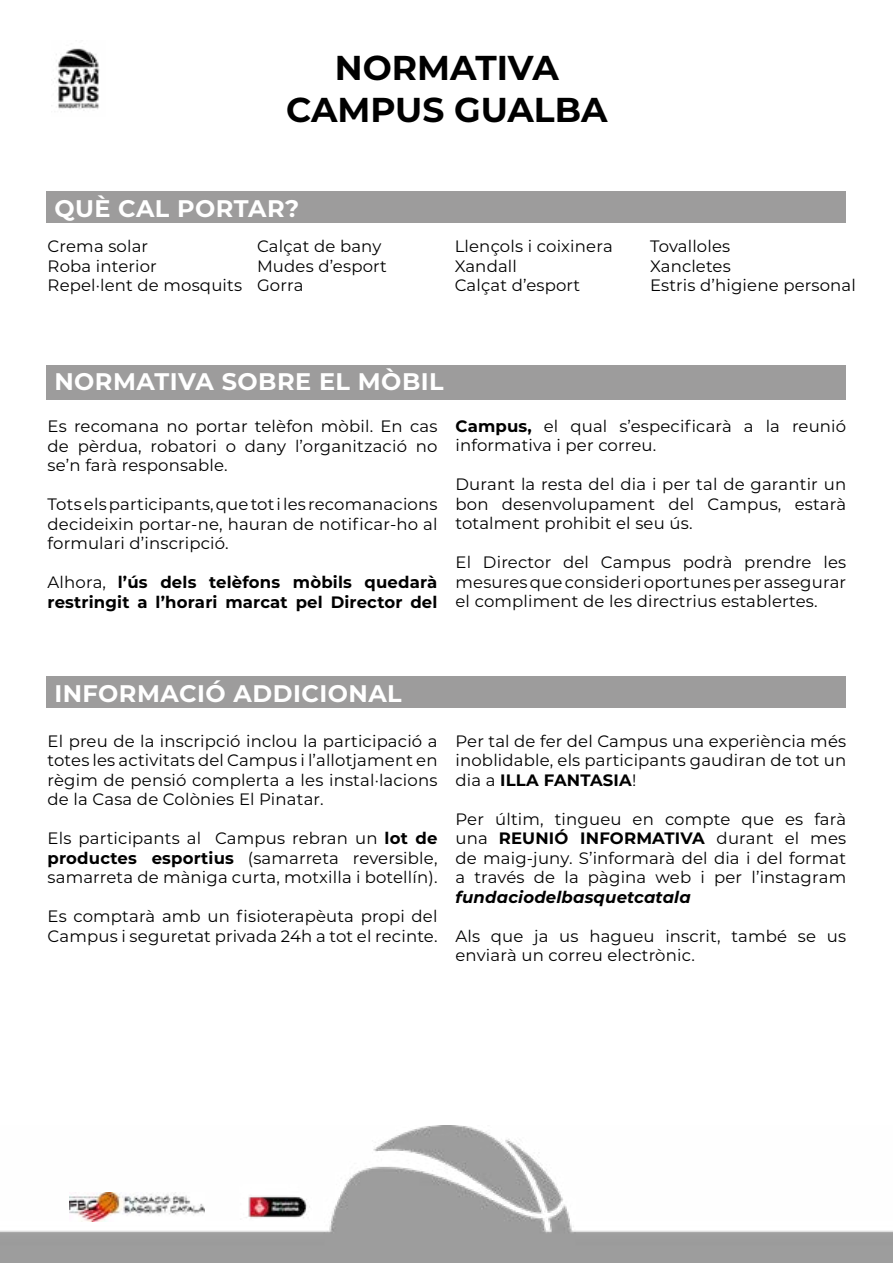
<style>
.page{position:relative;width:893px;height:1263px;background:#fff}
.page>*{position:absolute;margin:0;border:0;box-sizing:border-box;transform-origin:0 0}
.t1{font:700 34.5px/41.4px "Montserrat";color:#000;text-align:center}
.t2{font:700 24px "Montserrat";letter-spacing:.02em;color:#fff}
.t3{font:16.5px/19.5px "Montserrat";letter-spacing:.01em;color:#000;text-align:justify}
.t4{font:700 16.5px/19.5px "Montserrat";letter-spacing:.01em;color:#000}
.t5{font:italic 700 16.5px "Montserrat";letter-spacing:.01em;color:#000}
.s1{font-weight:400}
.s2{font-weight:700}
</style>
<div class="page">
<img style="left:54px;top:48px;width:46px;height:63px">
<img style="left:0;top:1125px;width:893px;height:138px">
<img style="left:69px;top:1192px;width:135px;height:30px">
<div style="left:47px;top:191px;width:799px;height:32px;background:#9d9c9c"></div>
<div style="left:47px;top:676px;width:799px;height:32px;background:#9d9c9c"></div>
<div style="left:47px;top:365px;width:799px;height:35px;background:#9d9c9c"></div>
<h1 class="t1" style="left:286px;top:45px;width:323px">NORMATIVA<br>CAMPUS GUALBA</h1>
<h2 class="t2" style="left:54px;top:191px;width:246px">QUÈ CAL PORTAR?</h2>
<p class="t3" style="left:48px;top:236px;width:196px;text-align:left">Crema solar<br>Roba interior<br>Repel·lent de mosquits</p>
<p class="t3" style="left:257px;top:236px;width:131px;text-align:left">Calçat de bany<br>Mudes d’esport<br>Gorra</p>
<p class="t3" style="left:455px;top:236px;width:160px;text-align:left">Llençols i coixinera<br>Xandall<br>Calçat d’esport</p>
<p class="t3" style="left:650px;top:236px;width:207px;text-align:left">Tovalloles<br>Xancletes<br>Estris d’higiene personal</p>
<h2 class="t2" style="left:54px;top:365px;width:391px">NORMATIVA SOBRE EL MÒBIL</h2>
<p class="t3" style="left:48px;top:416px;width:391px">Es recomana no portar telèfon mòbil. En cas de pèrdua, robatori o dany l’organització no se’n farà responsable.</p>
<p class="t3" style="left:48px;top:494px;width:391px">Tots els participants, que tot i les recomanacions decideixin portar-ne, hauran de notificar-ho al formulari d’inscripció.</p>
<p class="t4" style="left:48px;top:572px;width:391px"><span class="s1">Alhora,</span> l’ús dels telèfons mòbils quedarà restringit a l’horari marcat pel Director del</p>
<p class="t3" style="left:455px;top:416px;width:392px"><span class="s2">Campus,</span> el qual s’especificarà a la reunió informativa i per correu.</p>
<p class="t3" style="left:455px;top:474px;width:392px">Durant la resta del dia i per tal de garantir un bon desenvolupament del Campus, estarà totalment prohibit el seu ús.</p>
<p class="t3" style="left:455px;top:552px;width:392px">El Director del Campus podrà prendre les mesures que consideri oportunes per assegurar el compliment de les directrius establertes.</p>
<h2 class="t2" style="left:54px;top:676px;width:349px">INFORMACIÓ ADDICIONAL</h2>
<p class="t3" style="left:48px;top:731px;width:391px">El preu de la inscripció inclou la participació a totes les activitats del Campus i l’allotjament en règim de pensió complerta a les instal·lacions de la Casa de Colònies El Pinatar.</p>
<p class="t3" style="left:48px;top:828px;width:391px">Els participants al Campus rebran un <span class="s2">lot de productes esportius</span> (samarreta reversible, samarreta de màniga curta, motxilla i botellín).</p>
<p class="t3" style="left:48px;top:906px;width:391px">Es comptarà amb un fisioterapèuta propi del<br>Campus i seguretat privada 24h a tot el recinte.</p>
<p class="t3" style="left:455px;top:731px;width:392px">Per tal de fer del Campus una experiència més inoblidable, els participants gaudiran de tot un dia a <span class="s2">ILLA FANTASIA</span>!</p>
<p class="t3" style="left:455px;top:809px;width:392px">Per últim, tingueu en compte que es farà una <span class="s2">REUNIÓ INFORMATIVA</span> durant el mes de maig-juny. S’informarà del dia i del format a través de la pàgina web i per l’instagram</p>
<p class="t5" style="left:455px;top:885px;width:237px">fundaciodelbasquetcatala</p>
<p class="t3" style="left:455px;top:926px;width:392px">Als que ja us hagueu inscrit, també se us enviarà un correu electrònic.</p>
</div>
